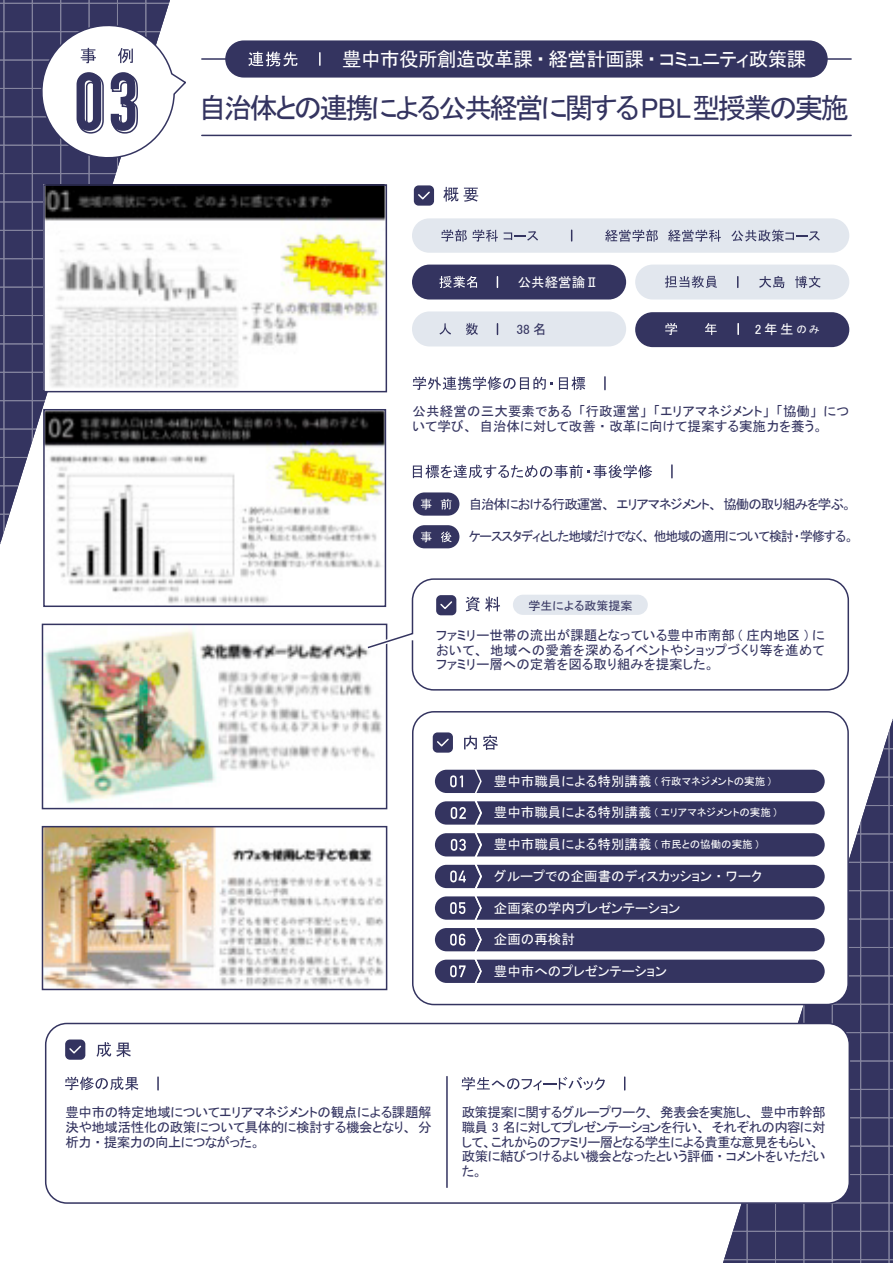
<style>
.page{position:relative;width:893px;height:1263px;background:#fff}
.page>*{position:absolute;margin:0;border:0;box-sizing:border-box;transform-origin:0 0}
.t1{font:28.5px "MS P Gothic";letter-spacing:-.1em;color:#343460}
.t2{font:19.5px "MS P Gothic";letter-spacing:-.025em;color:#fff}
.t3{font:13.5px/14.9px "MS P Gothic";letter-spacing:-.035em;color:#343460;text-align:justify}
.t4{font:13.5px "MS P Gothic";color:#fff}
.t5{font:13.5px/14.9px "MS P Gothic";color:#343460}
.t6{font:13.5px "MS P Gothic";letter-spacing:-.075em;color:#343460;scale:.95 1}
.t7{font:13.5px "MS P Gothic";letter-spacing:-.075em;color:#343460}
.t8{font:12px "MS P Gothic";color:#343460}
.t9{font:10.5px "MS P Gothic";color:#fff}
.s1{font-size:10.5px}
.s2{font-size:13.5px}
</style>
<div class="page">
<img style="left:57px;top:412px;width:326px;height:192px">
<div style="left:43px;top:409px;width:343px;height:198px;border:2px solid #343460"></div>
<img style="left:45px;top:627px;width:339px;height:176px">
<div style="left:42px;top:624px;width:345px;height:185px;border:2px solid #343460"></div>
<img style="left:45px;top:829px;width:339px;height:158px">
<div style="left:42px;top:826px;width:345px;height:164px;border:2px solid #343460"></div>
<div style="left:513px;top:595px;width:135px;height:20px;background:#e2e7ee;border-radius:10px"></div>
<svg style="left:723px;top:719px;width:170px;height:544px"></svg>
<div style="left:46px;top:1023px;width:803px;height:180px;background:#fff;border-radius:21px"></div>
<div style="left:45px;top:1023px;width:805px;height:181px;border:2px solid #343460;border-radius:21px"></div>
<hr style="left:202px;top:135px;width:649px;height:1px;background:#343460">
<div style="left:635px;top:312px;width:214px;height:35px;background:#343460;border-radius:17px"></div>
<svg style="left:443px;top:187px;width:15px;height:15px"></svg>
<svg style="left:464px;top:188px;width:14px;height:14px"></svg>
<div style="left:414px;top:185px;width:20px;height:21px;background:#343460;border-radius:5px"></div>
<svg style="left:418px;top:191px;width:12px;height:9px"></svg>
<div style="left:412px;top:218px;width:437px;height:35px;background:#e2e7ee;border-radius:17px"></div>
<svg style="left:441px;top:229px;width:57px;height:13px"></svg>
<svg style="left:504px;top:231px;width:34px;height:10px"></svg>
<svg style="left:605px;top:229px;width:53px;height:13px"></svg>
<svg style="left:668px;top:229px;width:53px;height:13px"></svg>
<svg style="left:731px;top:229px;width:89px;height:13px"></svg>
<div style="left:412px;top:265px;width:214px;height:34px;background:#343460;border-radius:17px"></div>
<svg style="left:439px;top:276px;width:38px;height:12px"></svg>
<div style="left:635px;top:265px;width:214px;height:34px;background:#e2e7ee;border-radius:17px"></div>
<div style="left:412px;top:311px;width:214px;height:35px;background:#e2e7ee;border-radius:17px"></div>
<svg style="left:665px;top:276px;width:52px;height:12px"></svg>
<svg style="left:439px;top:323px;width:12px;height:12px"></svg>
<svg style="left:466px;top:323px;width:12px;height:12px"></svg>
<svg style="left:604px;top:377px;width:2px;height:13px"></svg>
<svg style="left:413px;top:376px;width:140px;height:14px"></svg>
<svg style="left:559px;top:377px;width:26px;height:13px"></svg>
<svg style="left:737px;top:324px;width:2px;height:10px"></svg>
<svg style="left:665px;top:323px;width:12px;height:12px"></svg>
<svg style="left:705px;top:323px;width:12px;height:12px"></svg>
<svg style="left:413px;top:464px;width:239px;height:14px"></svg>
<svg style="left:671px;top:465px;width:2px;height:13px"></svg>
<div style="left:413px;top:492px;width:46px;height:24px;background:#343460;border-radius:12px"></div>
<svg style="left:421px;top:499px;width:10px;height:10px"></svg>
<svg style="left:441px;top:499px;width:11px;height:10px"></svg>
<div style="left:413px;top:525px;width:46px;height:23px;background:#343460;border-radius:12px"></div>
<svg style="left:421px;top:531px;width:11px;height:11px"></svg>
<svg style="left:441px;top:531px;width:10px;height:11px"></svg>
<svg style="left:466px;top:596px;width:34px;height:15px"></svg>
<div style="left:436px;top:595px;width:20px;height:20px;background:#343460;border-radius:5px"></div>
<svg style="left:440px;top:601px;width:12px;height:9px"></svg>
<svg style="left:96px;top:1042px;width:35px;height:15px"></svg>
<div style="left:65px;top:1039px;width:20px;height:21px;background:#343460;border-radius:5px"></div>
<svg style="left:69px;top:1045px;width:13px;height:9px"></svg>
<svg style="left:157px;top:1077px;width:2px;height:13px"></svg>
<hr style="left:446px;top:1076px;width:2px;height:111px;background:#343460">
<svg style="left:624px;top:1077px;width:1px;height:13px"></svg>
<svg style="left:462px;top:1077px;width:143px;height:13px"></svg>
<svg style="left:65px;top:1076px;width:73px;height:14px"></svg>
<hr style="left:202px;top:58px;width:649px;height:2px;background:#343460">
<svg style="left:225px;top:40px;width:603px;height:38px;background:#3d3d67"></svg>
<svg style="left:0;top:0;width:187px;height:544px"></svg>
<div style="left:410px;top:577px;width:440px;height:115px;border:4px solid #fff;border-radius:21px"></div>
<div style="left:412px;top:578px;width:437px;height:113px;border:2px solid #343460;border-radius:21px"></div>
<div style="left:782px;top:712px;width:66px;height:292px;background:#fff"></div>
<svg style="left:469px;top:1005px;width:15px;height:1px"></svg>
<div style="left:433px;top:732px;width:20px;height:21px;background:#343460;border-radius:5px"></div>
<svg style="left:437px;top:738px;width:12px;height:9px"></svg>
<svg style="left:464px;top:735px;width:13px;height:14px"></svg>
<svg style="left:483px;top:735px;width:15px;height:15px"></svg>
<div style="left:435px;top:770px;width:390px;height:23px;background:#343460;border-radius:12px"></div>
<svg style="left:450px;top:775px;width:13px;height:12px"></svg>
<div style="left:435px;top:801px;width:390px;height:24px;background:#343460;border-radius:12px"></div>
<svg style="left:451px;top:807px;width:15px;height:12px"></svg>
<div style="left:435px;top:896px;width:390px;height:24px;background:#343460;border-radius:12px"></div>
<svg style="left:450px;top:902px;width:15px;height:12px"></svg>
<div style="left:435px;top:833px;width:390px;height:23px;background:#343460;border-radius:12px"></div>
<svg style="left:451px;top:839px;width:15px;height:12px"></svg>
<div style="left:435px;top:865px;width:390px;height:23px;background:#343460;border-radius:12px"></div>
<svg style="left:450px;top:870px;width:16px;height:12px"></svg>
<div style="left:435px;top:928px;width:390px;height:23px;background:#343460;border-radius:12px"></div>
<svg style="left:450px;top:934px;width:15px;height:12px"></svg>
<div style="left:435px;top:960px;width:390px;height:23px;background:#343460;border-radius:12px"></div>
<svg style="left:473px;top:769px;width:10px;height:214px"></svg>
<svg style="left:450px;top:965px;width:16px;height:12px"></svg>
<div style="left:412px;top:711px;width:437px;height:294px;border:2px solid #343460;border-radius:21px"></div>
<svg style="left:759px;top:276px;width:25px;height:12px"></svg>
<svg style="left:795px;top:276px;width:25px;height:12px"></svg>
<img style="left:46px;top:187px;width:338px;height:202px">
<div style="left:43px;top:184px;width:344px;height:208px;border:2px solid #343460"></div>
<h2 class="t2" style="left:342px;top:49px;width:466px">豊中市役所創造改革課・経営計画課・コミュニティ政策課</h2>
<h1 class="t1" style="left:198px;top:93px;width:652px">自治体との連携による公共経営に関するPBL型授業の実施</h1>
<p class="t4" style="left:518px;top:276px;width:82px">公共経営論Ⅱ</p>
<p class="t3" style="left:516px;top:321px;width:32px">38 名</p>
<p class="t4" style="left:755px;top:322px;width:66px">2年生<span class="s1">のみ</span></p>
<p class="t5" style="left:412px;top:403px;width:438px">公共経営の三大要素である「行政運営」「エリアマネジメント」「協働」について学び、自治体に対して改善・改革に向けて提案する実施力を養う。</p>
<p class="t7" style="left:469px;top:497px;width:385px">自治体における行政運営、エリアマネジメント、協働の取り組みを学ぶ。</p>
<p class="t6" style="left:469px;top:530px;width:407px">ケーススタディとした地域だけでなく、他地域の適用について検討・学修する。</p>
<p class="t8" style="left:528px;top:599px;width:106px">学生による政策提案</p>
<p class="t3" style="left:436px;top:627px;width:390px">ファミリー世帯の流出が課題となっている豊中市南部 ( 庄内地区 ) において、地域への愛着を深めるイベントやショップづくり等を進めてファミリー層への定着を図る取り組みを提案した。</p>
<p class="t9" style="left:494px;top:776px;width:279px"><span class="s2">豊中市職員による特別講義</span> ( 行政マネジメントの実施 )</p>
<p class="t9" style="left:494px;top:807px;width:284px"><span class="s2">豊中市職員による特別講義</span> ( エリアマネジメントの実施 )</p>
<p class="t4" style="left:494px;top:838px;width:266px">豊中市職員による特別講義 <span class="s1">( 市民との協働の実施 )</span></p>
<p class="t4" style="left:494px;top:869px;width:270px">グループでの企画書のディスカッション・ワーク</p>
<p class="t4" style="left:494px;top:901px;width:188px">企画案の学内プレゼンテーション</p>
<p class="t4" style="left:494px;top:932px;width:82px">企画の再検討</p>
<p class="t4" style="left:494px;top:964px;width:175px">豊中市へのプレゼンテーション</p>
<p class="t3" style="left:65px;top:1104px;width:368px">豊中市の特定地域についてエリアマネジメントの観点による課題解決や地域活性化の政策について具体的に検討する機会となり、分析力・提案力の向上につながった。</p>
<p class="t3" style="left:462px;top:1104px;width:365px;text-align:left">政策提案に関するグループワーク、発表会を実施し、豊中市幹部職員 3 名に対してプレゼンテーションを行い、それぞれの内容に対して、これからのファミリー層となる学生による貴重な意見をもらい、政策に結びつけるよい機会となったという評価・コメントをいただいた。</p>
</div>
